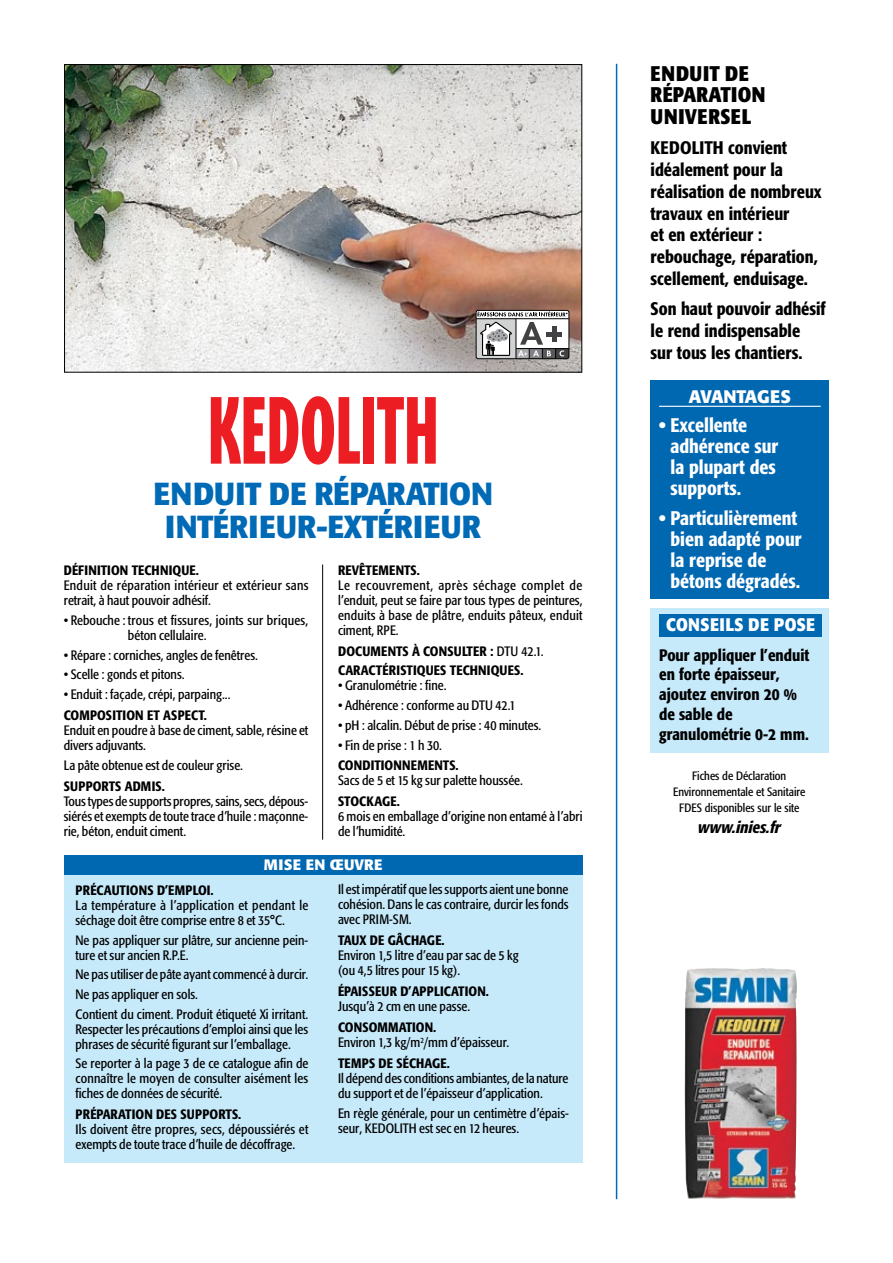
<style>
.page{position:relative;width:893px;height:1263px;background:#fff}
.page>*{position:absolute;margin:0;border:0;box-sizing:border-box;transform-origin:0 0}
.t1{font:900 111px "Triplex Cond";letter-spacing:.01em;color:#ed1d24;scale:.82 1}
.t2{font:700 31.65px/33px "Formata";color:#006ab6;text-align:center;scale:.95 1}
.t3{font:700 condensed 21px/21.8px "Formata";letter-spacing:.02em;color:#000}
.t4{font:500 condensed 19.5px/21px "Formata";color:#fff}
.t5{font:500 condensed 18px/21.8px "Formata";color:#000}
.t6{font:700 18px "Formata";letter-spacing:.02em;color:#fff;scale:.9 1}
.t7{font:700 18px "Formata";color:#fff}
.t8{font:500 condensed 16.5px/19.8px "Formata";color:#000}
.t9{font:italic 500 condensed 16.5px "Formata";color:#000}
.t10{font:700 15px "Formata";letter-spacing:.02em;color:#fff}
.t11{font:condensed 13.5px/15px "Formata";color:#000}
.t12{font:500 condensed 13.5px/19.2px "Formata";letter-spacing:.01em;color:#000}
.t13{font:condensed 13.5px/15px "Formata";letter-spacing:.02em;color:#000}
.t14{font:condensed 12px/16.2px "Formata";color:#000;text-align:center}
.s1{font-weight:400}
.s2{font-weight:500}
</style>
<div class="page">
<hr style="left:616px;top:64px;width:1px;height:1135px;background:#006ab6">
<img style="left:66px;top:66px;width:514px;height:305px">
<div style="left:64px;top:64px;width:518px;height:309px;border:1px solid #000"></div>
<hr style="left:322px;top:564px;width:1px;height:276px;background:#000">
<div style="left:64px;top:855px;width:519px;height:308px;background:#c7eafb"></div>
<div style="left:64px;top:855px;width:519px;height:20px;background:#0067b1"></div>
<div style="left:651px;top:380px;width:178px;height:218px;background:#0067b1"></div>
<hr style="left:659px;top:406px;width:162px;height:1px;background:#fff">
<div style="left:651px;top:608px;width:178px;height:145px;background:#c7eafb"></div>
<div style="left:659px;top:614px;width:163px;height:22px;background:#0067b1"></div>
<img style="left:685px;top:968px;width:112px;height:231px">
<svg style="left:474px;top:311px;width:95px;height:48px"></svg>
<hr style="left:546px;top:332px;width:16px;height:4px;background:#414042">
<hr style="left:552px;top:327px;width:4px;height:15px;background:#414042">
<h1 class="t1" style="left:208px;top:377px;width:284px">KEDOLITH</h1>
<h2 class="t2" style="left:154px;top:477px;width:359px">ENDUIT DE RÉPARATION<br>INTÉRIEUR-EXTÉRIEUR</h2>
<p class="t12" style="left:64px;top:561px;width:137px">DÉFINITION TECHNIQUE.</p>
<p class="t13" style="left:64px;top:578px;width:246px">Enduit de réparation intérieur et extérieur sans retrait, à haut pouvoir adhésif.</p>
<p class="t11" style="left:128px;top:613px;width:182px;text-indent:-64px">• Rebouche : trous et fissures, joints sur briques, béton cellulaire.</p>
<p class="t11" style="left:64px;top:647px;width:196px">• Répare : corniches, angles de fenêtres.</p>
<p class="t11" style="left:64px;top:667px;width:122px">• Scelle : gonds et pitons.</p>
<p class="t11" style="left:64px;top:687px;width:168px">• Enduit : façade, crépi, parpaing...</p>
<p class="t12" style="left:64px;top:705px;width:145px">COMPOSITION ET ASPECT.</p>
<p class="t11" style="left:64px;top:723px;width:246px">Enduit en poudre à base de ciment, sable, résine et divers adjuvants.</p>
<p class="t11" style="left:64px;top:757px;width:181px">La pâte obtenue est de couleur grise.</p>
<p class="t12" style="left:64px;top:776px;width:103px">SUPPORTS ADMIS.</p>
<p class="t11" style="left:64px;top:793px;width:246px;text-align:justify">Tous types de supports propres, sains, secs, dépous&shy;siérés et exempts de toute trace d’huile : maçonne&shy;rie, béton, enduit ciment.</p>
<p class="t12" style="left:338px;top:561px;width:83px">REVÊTEMENTS.</p>
<p class="t11" style="left:338px;top:578px;width:246px;text-align:justify">Le recouvrement, après séchage complet de l’enduit, peut se faire par tous types de peintures, enduits à base de plâtre, enduits pâteux, enduit ciment, RPE.</p>
<p class="t12" style="left:338px;top:642px;width:207px">DOCUMENTS À CONSULTER : <span class="s1">DTU 42.1.<br></span>CARACTÉRISTIQUES TECHNIQUES.</p>
<p class="t11" style="left:338px;top:678px;width:110px">• Granulométrie : fine.</p>
<p class="t11" style="left:338px;top:698px;width:179px">• Adhérence : conforme au DTU 42.1</p>
<p class="t11" style="left:338px;top:718px;width:205px">• pH : alcalin. Début de prise : 40 minutes.</p>
<p class="t11" style="left:338px;top:737px;width:106px">• Fin de prise : 1 h 30.</p>
<p class="t12" style="left:338px;top:756px;width:122px">CONDITIONNEMENTS.</p>
<p class="t11" style="left:338px;top:773px;width:186px">Sacs de 5 et 15 kg sur palette houssée.</p>
<p class="t12" style="left:338px;top:792px;width:63px">STOCKAGE.</p>
<p class="t11" style="left:338px;top:809px;width:246px">6 mois en emballage d’origine non entamé à l’abri de l’humidité.</p>
<p class="t10" style="left:264px;top:855px;width:120px">MISE EN ŒUVRE</p>
<p class="t12" style="left:75px;top:881px;width:140px">PRÉCAUTIONS D’EMPLOI.</p>
<p class="t13" style="left:75px;top:898px;width:234px">La température à l’application et pendant le séchage doit être comprise entre 8 et 35°C.</p>
<p class="t11" style="left:75px;top:932px;width:234px">Ne pas appliquer sur plâtre, sur ancienne pein&shy;ture et sur ancien R.P.E.</p>
<p class="t11" style="left:75px;top:965px;width:234px;line-height:19.6px">Ne pas utiliser de pâte ayant commencé à durcir.<br>Ne pas appliquer en sols.<br>Contient du ciment. Produit étiqueté Xi irritant.</p>
<p class="t11" style="left:75px;top:1021px;width:234px">Respecter les précautions d’emploi ainsi que les phrases de sécurité figurant sur l’emballage.</p>
<p class="t11" style="left:75px;top:1056px;width:235px;text-align:justify">Se reporter à la page 3 de ce catalogue afin de connaître le moyen de consulter aisément les fiches de données de sécurité.</p>
<p class="t12" style="left:75px;top:1105px;width:167px">PRÉPARATION DES SUPPORTS.</p>
<p class="t11" style="left:75px;top:1122px;width:234px">Ils doivent être propres, secs, dépoussiérés et exempts de toute trace d’huile de décoffrage.</p>
<p class="t11" style="left:338px;top:882px;width:232px;text-align:justify">Il est impératif que les supports aient une bonne cohésion. Dans le cas contraire, durcir les fonds avec PRIM-SM.</p>
<p class="t12" style="left:338px;top:931px;width:108px">TAUX DE GÂCHAGE.</p>
<p class="t11" style="left:338px;top:948px;width:182px">Environ 1,5 litre d’eau par sac de 5 kg (ou 4,5 litres pour 15 kg).</p>
<p class="t12" style="left:338px;top:982px;width:152px">ÉPAISSEUR D’APPLICATION.</p>
<p class="t11" style="left:338px;top:999px;width:134px">Jusqu’à 2 cm en une passe.</p>
<p class="t11" style="left:338px;top:1020px;width:173px"><span class="s2">CONSOMMATION.<br></span>Environ 1,3 kg/m<sup>2</sup>/mm d’épaisseur.</p>
<p class="t12" style="left:338px;top:1054px;width:113px">TEMPS DE SÉCHAGE.</p>
<p class="t11" style="left:338px;top:1071px;width:232px">Il dépend des conditions ambiantes, de la nature du support et de l’épaisseur d’application.</p>
<p class="t11" style="left:338px;top:1106px;width:232px">En règle générale, pour un centimètre d’épais&shy;seur, KEDOLITH est sec en 12 heures.</p>
<h3 class="t3" style="left:651px;top:62px;width:116px">ENDUIT DE<br>RÉPARATION<br>UNIVERSEL</h3>
<h3 class="t5" style="left:651px;top:137px;width:20px">Kedolith</h3>
<h3 class="t5" style="left:651px;top:137px;width:173px;text-indent:78px">convient idéalement pour la réalisation de nombreux travaux en intérieur<br>et en extérieur : rebouchage, réparation, scellement, enduisage.</h3>
<h3 class="t5" style="left:651px;top:298px;width:177px">Son haut pouvoir adhésif le rend indispensable sur tous les chantiers.</h3>
<h3 class="t7" style="left:689px;top:385px;width:104px">AVANTAGES</h3>
<h3 class="t4" style="left:670px;top:415px;width:110px;text-indent:-11px">• Excellente adhérence sur la plupart des supports.</h3>
<h3 class="t4" style="left:670px;top:507px;width:133px;text-indent:-11px">• Particulièrement bien adapté pour la reprise de bétons dégradés.</h3>
<h3 class="t6" style="left:666px;top:614px;width:167px">CONSEILS DE POSE</h3>
<p class="t8" style="left:659px;top:645px;width:152px">Pour appliquer l’enduit en forte épaisseur, ajoutez environ 20 % de sable de granulométrie 0-2 mm.</p>
<p class="t14" style="left:673px;top:768px;width:134px">Fiches de Déclaration<br>Environnementale et Sanitaire<br>FDES disponibles sur le site</p>
<p class="t9" style="left:698px;top:817px;width:84px">www.inies.fr</p>
</div>
